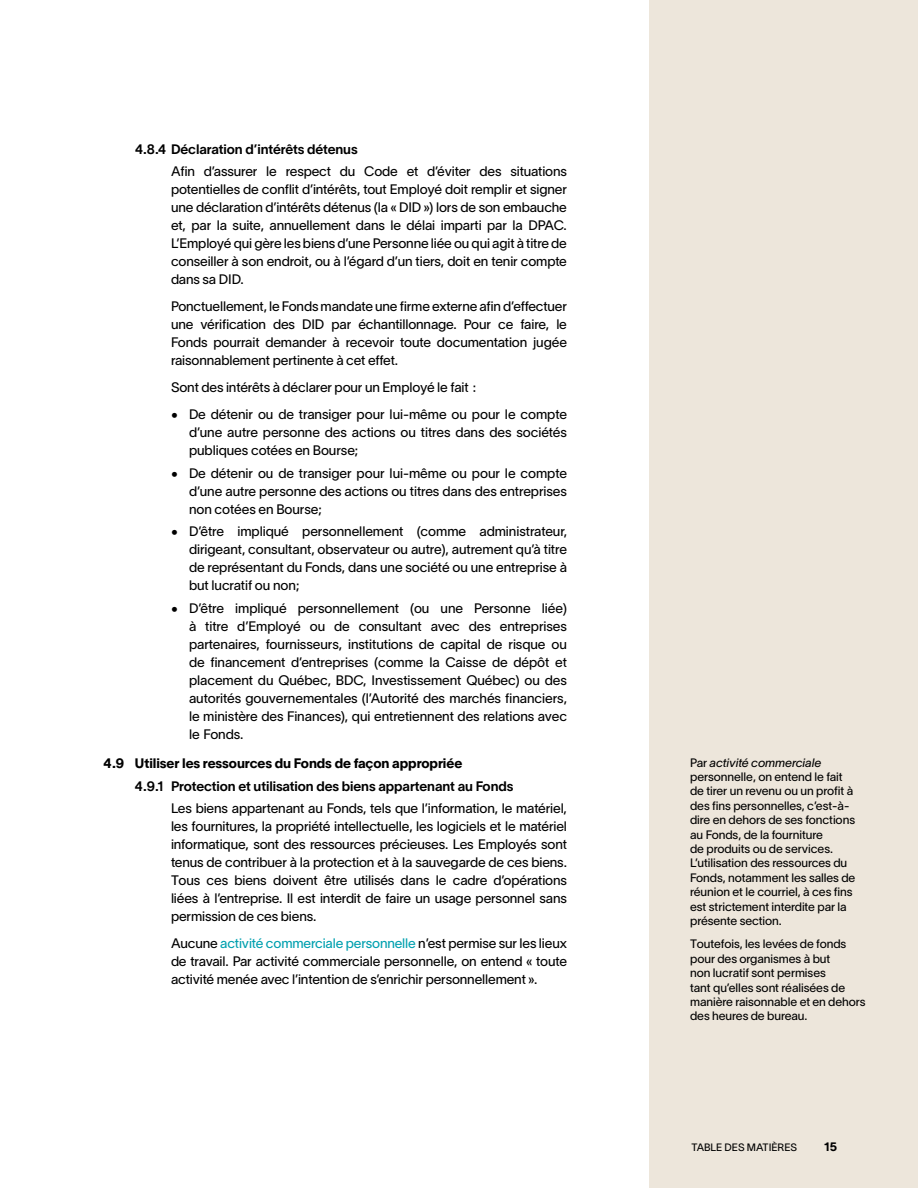
<style>
.page{position:relative;width:918px;height:1188px;background:#fff}
.page>*{position:absolute;margin:0;border:0;box-sizing:border-box;transform-origin:0 0}
.t1{font:13.5px/18px "Lausanne 350";letter-spacing:-.01em;color:#000;text-align:justify}
.t2{font:13.5px "Lausanne 650";letter-spacing:-.005em;color:#000}
.t3{font:13.5px "Lausanne 800";letter-spacing:-.005em;color:#000}
.t4{font:12px/14.4px "Lausanne 350";letter-spacing:-.005em;color:#000}
.t5{font:12px "Lausanne 800";color:#000}
.t6{font:10.5px "Lausanne 350";color:#000}
.s1{color:#00a0af}
.s2{font-style:italic}
</style>
<div class="page">
<div style="left:649px;top:0;width:269px;height:1188px;background:#ede6db"></div>
<p class="t2" style="left:135px;top:140px;width:224px">4.8.4 Déclaration d’intérêts détenus</p>
<p class="t1" style="left:171px;top:162px;width:398px">Afin d’assurer le respect du Code et d’éviter des situations potentielles de conflit d’intérêts, tout Employé doit remplir et signer une déclaration d’intérêts détenus (la « DID ») lors de son embauche et, par la suite, annuellement dans le délai imparti par la DPAC.<br>L’Employé qui gère les biens d’une Personne liée ou qui agit à titre de conseiller à son endroit, ou à l’égard d’un tiers, doit en tenir compte dans sa DID.</p>
<p class="t1" style="left:171px;top:297px;width:398px">Ponctuellement, le Fonds mandate une firme externe afin d’effectuer une vérification des DID par échantillonnage. Pour ce faire, le Fonds pourrait demander à recevoir toute documentation jugée raisonnablement pertinente à cet effet.</p>
<p class="t1" style="left:171px;top:378px;width:307px">Sont des intérêts à déclarer pour un Employé le fait :</p>
<p class="t1" style="left:189px;top:405px;width:380px;text-indent:-18px">• De détenir ou de transiger pour lui-même ou pour le compte d’une autre personne des actions ou titres dans des sociétés publiques cotées en Bourse;</p>
<p class="t1" style="left:189px;top:463px;width:380px;text-indent:-18px">• De détenir ou de transiger pour lui-même ou pour le compte d’une autre personne des actions ou titres dans des entreprises non cotées en Bourse;</p>
<p class="t1" style="left:189px;top:522px;width:380px;text-indent:-18px">• D’être impliqué personnellement (comme administrateur, dirigeant, consultant, observateur ou autre), autrement qu’à titre de représentant du Fonds, dans une société ou une entreprise à but lucratif ou non;</p>
<p class="t1" style="left:189px;top:598px;width:380px;text-indent:-18px">• D’être impliqué personnellement (ou une Personne liée) à titre d’Employé ou de consultant avec des entreprises partenaires, fournisseurs, institutions de capital de risque ou de financement d’entreprises (comme la Caisse de dépôt et placement du Québec, BDC, Investissement Québec) ou des autorités gouvernementales (l’Autorité des marchés financiers, le ministère des Finances), qui entretiennent des relations avec le Fonds.</p>
<p class="t3" style="left:104px;top:755px;width:360px">4.9 Utiliser les ressources du Fonds de façon appropriée</p>
<p class="t2" style="left:135px;top:778px;width:380px">4.9.1 Protection et utilisation des biens appartenant au Fonds</p>
<p class="t1" style="left:171px;top:799px;width:398px">Les biens appartenant au Fonds, tels que l’information, le matériel, les fournitures, la propriété intellectuelle, les logiciels et le matériel informatique, sont des ressources précieuses. Les Employés sont tenus de contribuer à la protection et à la sauvegarde de ces biens.<br>Tous ces biens doivent être utilisés dans le cadre d’opérations liées à l’entreprise. Il est interdit de faire un usage personnel sans permission de ces biens.</p>
<p class="t1" style="left:171px;top:934px;width:398px">Aucune <span class="s1">activité commerciale personnelle</span> n’est permise sur les lieux de travail. Par activité commerciale personnelle, on entend « toute activité menée avec l’intention de s’enrichir personnellement ».</p>
<p class="t4" style="left:690px;top:755px;width:167px">Par <span class="s2">activité commerciale </span>personnelle, on entend le fait de tirer un revenu ou un profit à des fins personnelles, c’est-à&shy;dire en dehors de ses fonctions au Fonds, de la fourniture<br>de produits ou de services.<br>L’utilisation des ressources du<br>Fonds, notamment les salles de réunion et le courriel, à ces fins est strictement interdite par la présente section.</p>
<p class="t4" style="left:690px;top:937px;width:177px">Toutefois, les levées de fonds pour des organismes à but<br>non lucratif sont permises<br>tant qu’elles sont réalisées de manière raisonnable et en dehors des heures de bureau.</p>
<p class="t6" style="left:692px;top:1141px;width:107px">TABLE DES MATIÈRES</p>
<p class="t5" style="left:824px;top:1140px;width:14px">15</p>
</div>
